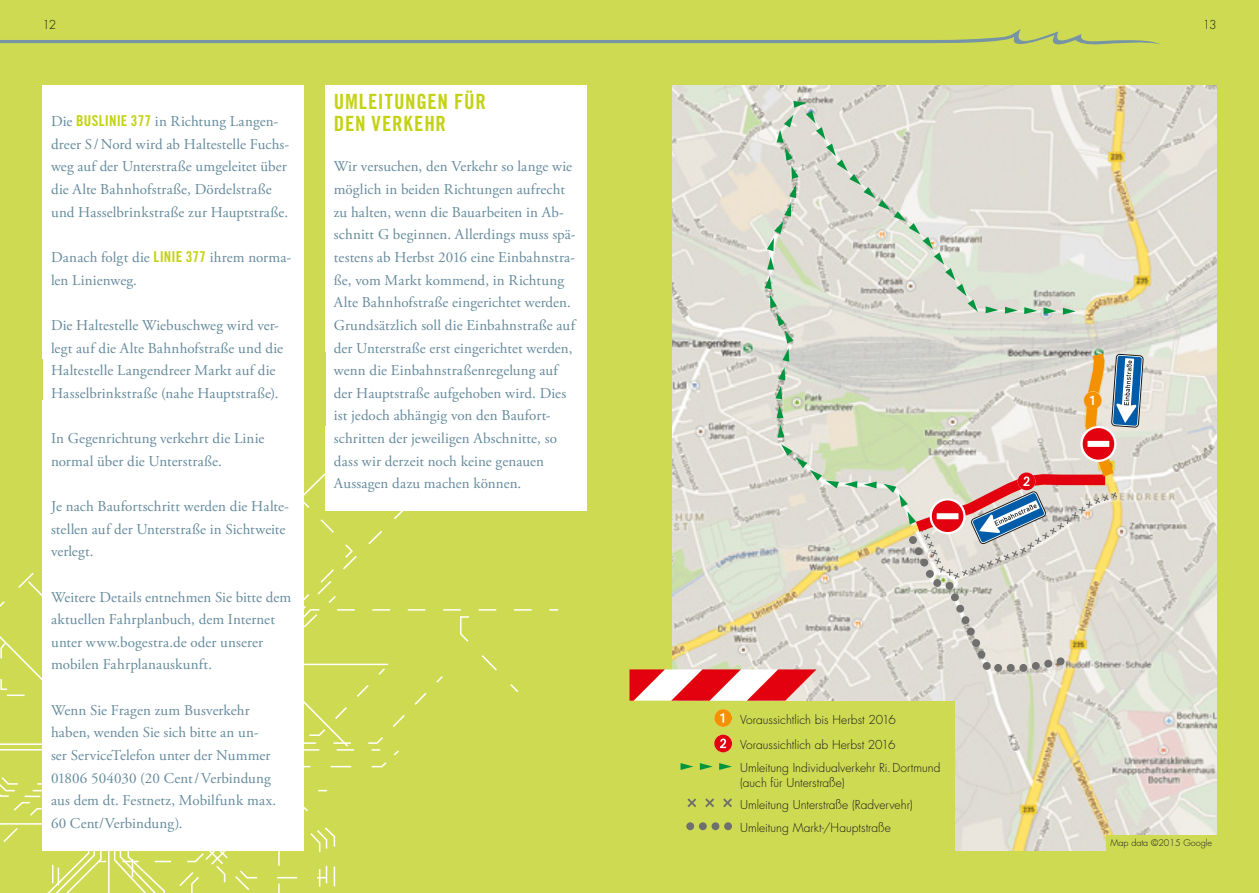
<style>
.page{position:relative;width:1259px;height:893px;background:#cfda53}
.page>*{position:absolute;margin:0;border:0;box-sizing:border-box;transform-origin:0 0}
.Überschrift_1{font:21px/22.5px "Trade Gothic LT Bold Cond Twenty";letter-spacing:.04em;color:#c3d212}
.Fließtext{font:15px/22.6px "Adobe Garamond Pro";letter-spacing:.005em;color:#658a9c}
.Seitenzahlen{font:300 12px/14.4px "Futura";color:#1a1a18}
.t1{font:300 9px "Futura";color:#1a1a18}
.s1{font-family:"Trade Gothic LT Bold Cond Twenty";color:#c3d212}
</style>
<div class="page">
<img style="left:672px;top:85px;width:544px;height:765px">
<div style="left:933px;top:579px;width:8px;height:8px;background:#6f6f6e;border-radius:50%"></div>
<div style="left:945px;top:582px;width:8px;height:8px;background:#6f6f6e;border-radius:50%"></div>
<div style="left:951px;top:593px;width:8px;height:8px;background:#6f6f6e;border-radius:50%"></div>
<div style="left:956px;top:605px;width:8px;height:8px;background:#6f6f6e;border-radius:50%"></div>
<div style="left:961px;top:616px;width:8px;height:8px;background:#6f6f6e;border-radius:50%"></div>
<div style="left:967px;top:628px;width:7px;height:8px;background:#6f6f6e;border-radius:50%"></div>
<div style="left:972px;top:639px;width:8px;height:8px;background:#6f6f6e;border-radius:50%"></div>
<div style="left:977px;top:651px;width:8px;height:7px;background:#6f6f6e;border-radius:50%"></div>
<div style="left:982px;top:662px;width:8px;height:8px;background:#6f6f6e;border-radius:50%"></div>
<div style="left:994px;top:664px;width:8px;height:8px;background:#6f6f6e;border-radius:50%"></div>
<div style="left:1006px;top:664px;width:8px;height:8px;background:#6f6f6e;border-radius:50%"></div>
<div style="left:1019px;top:664px;width:8px;height:8px;background:#6f6f6e;border-radius:50%"></div>
<div style="left:1032px;top:662px;width:7px;height:8px;background:#6f6f6e;border-radius:50%"></div>
<div style="left:1044px;top:660px;width:8px;height:8px;background:#6f6f6e;border-radius:50%"></div>
<div style="left:1056px;top:657px;width:8px;height:8px;background:#6f6f6e;border-radius:50%"></div>
<div style="left:672px;top:701px;width:283px;height:149px;background:#cfda53"></div>
<svg style="left:714px;top:709px;width:18px;height:18px"></svg>
<svg style="left:714px;top:735px;width:18px;height:17px"></svg>
<svg style="left:719px;top:763px;width:13px;height:7px"></svg>
<svg style="left:700px;top:763px;width:12px;height:7px"></svg>
<svg style="left:680px;top:763px;width:13px;height:7px"></svg>
<svg style="left:687px;top:798px;width:9px;height:9px"></svg>
<svg style="left:705px;top:798px;width:9px;height:9px"></svg>
<svg style="left:723px;top:798px;width:9px;height:9px"></svg>
<div style="left:724px;top:822px;width:8px;height:8px;background:#6f6f6e;border-radius:50%"></div>
<div style="left:711px;top:822px;width:8px;height:8px;background:#6f6f6e;border-radius:50%"></div>
<div style="left:699px;top:822px;width:8px;height:8px;background:#6f6f6e;border-radius:50%"></div>
<div style="left:686px;top:822px;width:8px;height:8px;background:#6f6f6e;border-radius:50%"></div>
<svg style="left:0;top:29px;width:1161px;height:16px"></svg>
<svg style="left:629px;top:669px;width:187px;height:32px;background:#ed7b80"></svg>
<svg style="left:0;top:330px;width:531px;height:563px"></svg>
<div style="left:43px;top:85px;width:261px;height:765px;background:#fff"></div>
<div style="left:325px;top:85px;width:262px;height:426px;background:#fff"></div>
<div style="left:304px;top:352px;width:21px;height:74px;background:#cfda53"></div>
<div style="left:21px;top:359px;width:22px;height:41px;background:#cfda53"></div>
<div style="left:1106px;top:835px;width:110px;height:15px;background:#cfda53"></div>
<svg style="left:764px;top:101px;width:380px;height:478px;background:#d7d4c9"></svg>
<p class="Seitenzahlen" style="left:43px;top:17px;width:15px">12</p>
<p class="Seitenzahlen" style="left:1202px;top:17px;width:15px">13</p>
<p class="Fließtext" style="left:51px;top:111px;width:240px">Die <span class="s1">BUSLINIE 377</span> in Richtung Langen&shy;dreer S /Nord wird ab Haltestelle Fuchs&shy;weg auf der Unterstraße umgeleitet über die Alte Bahnhofstraße, Dördelstraße und Hasselbrinkstraße zur Hauptstraße.</p>
<p class="Fließtext" style="left:51px;top:246px;width:242px">Danach folgt die <span class="s1">LINIE 377</span> ihrem norma&shy;len Linienweg.</p>
<p class="Fließtext" style="left:51px;top:314px;width:234px">Die Haltestelle Wiebuschweg wird ver&shy;legt auf die Alte Bahnhofstraße und die Haltestelle Langendreer Markt auf die Hasselbrinkstraße (nahe Hauptstraße).</p>
<p class="Fließtext" style="left:51px;top:427px;width:215px">In Gegenrichtung verkehrt die Linie normal über die Unterstraße.</p>
<p class="Fließtext" style="left:51px;top:495px;width:239px">Je nach Baufortschritt werden die Halte&shy;stellen auf der Unterstraße in Sichtweite verlegt.</p>
<p class="Fließtext" style="left:51px;top:586px;width:242px">Weitere Details entnehmen Sie bitte dem aktuellen Fahrplanbuch, dem Internet unter www.bogestra.de oder unserer mobilen Fahrplanauskunft.</p>
<p class="Fließtext" style="left:51px;top:699px;width:227px">Wenn Sie Fragen zum Busverkehr haben, wenden Sie sich bitte an un&shy;ser ServiceTelefon unter der Nummer<br>01806 504030 (20 Cent/Verbindung aus dem dt. Festnetz, Mobilfunk max.<br>60 Cent/Verbindung).</p>
<p class="Überschrift_1" style="left:334px;top:90px;width:153px">UMLEITUNGEN FÜR<br>DEN VERKEHR</p>
<p class="Fließtext" style="left:334px;top:156px;width:243px">Wir versuchen, den Verkehr so lange wie möglich in beiden Richtungen aufrecht zu halten, wenn die Bauarbeiten in Ab&shy;schnitt G beginnen. Allerdings muss spä&shy;testens ab Herbst 2016 eine Einbahnstra&shy;ße, vom Markt kommend, in Richtung Alte Bahnhofstraße eingerichtet werden.<br>Grundsätzlich soll die Einbahnstraße auf der Unterstraße erst eingerichtet werden, wenn die Einbahnstraßenregelung auf der Hauptstraße aufgehoben wird. Dies ist jedoch abhängig von den Baufort&shy;schritten der jeweiligen Abschnitte, so dass wir derzeit noch keine genauen Aussagen dazu machen können.</p>
<p class="Seitenzahlen" style="left:740px;top:712px;width:157px">Voraussichtlich bis Herbst 2016</p>
<p class="Seitenzahlen" style="left:740px;top:738px;width:157px">Voraussichtlich ab Herbst 2016</p>
<p class="Seitenzahlen" style="left:740px;top:761px;width:202px">Umleitung Individualverkehr Ri.Dortmund (auch für Unterstraße)</p>
<p class="Seitenzahlen" style="left:740px;top:798px;width:174px">Umleitung Unterstraße (Radvervehr)</p>
<p class="Seitenzahlen" style="left:740px;top:821px;width:152px">Umleitung Markt-/Hauptstraße</p>
<p class="t1" style="left:1110px;top:837px;width:103px">Map data ©2015 Google</p>
</div>
